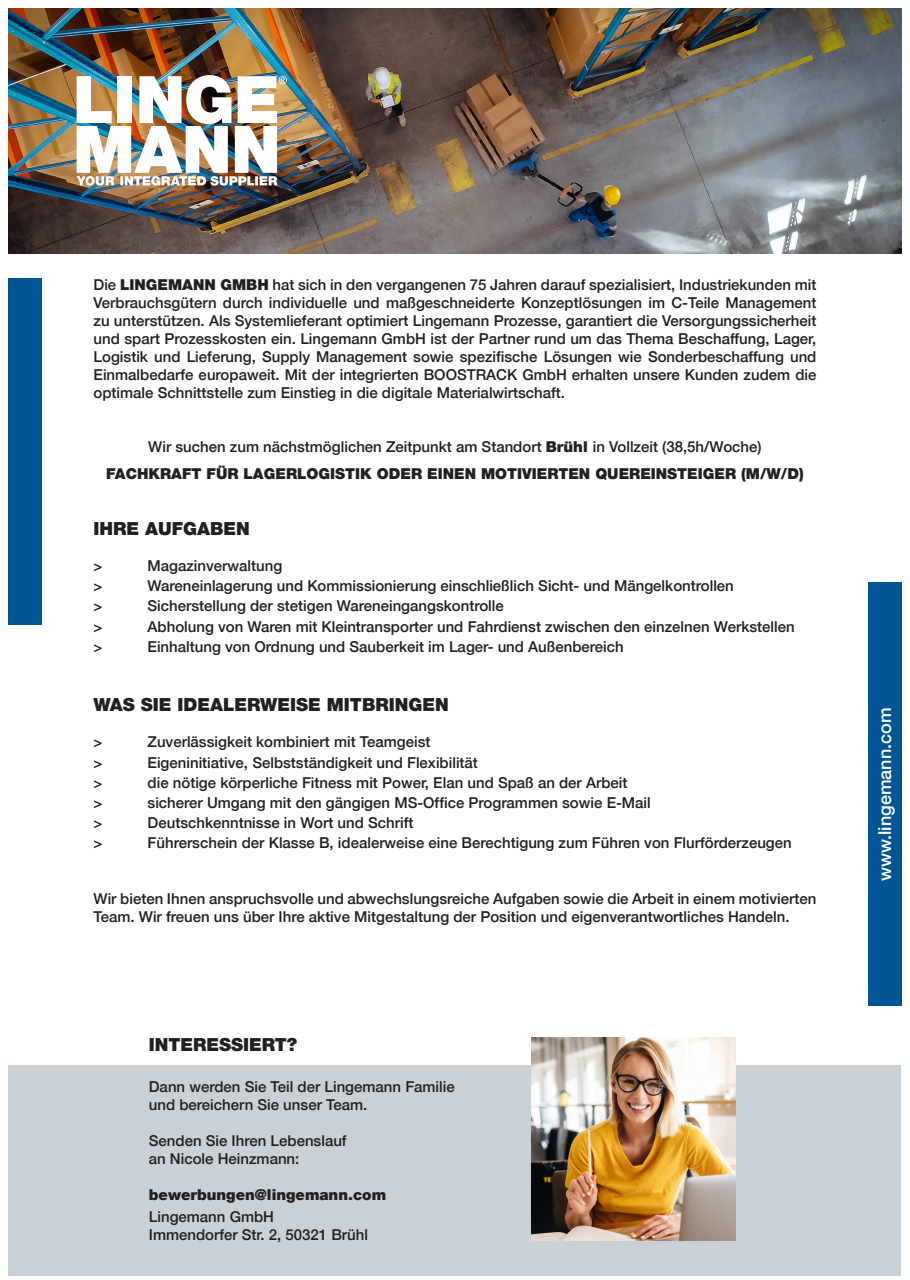
<style>
.page{position:relative;width:910px;height:1280px;background:#fff}
.page>*{position:absolute;margin:0;border:0;box-sizing:border-box;transform-origin:0 0}
.t1{font:900 18px "Helvetica Neue LT";color:#231f20}
.t2{font:500 18px "Helvetica Neue LT";color:#fff}
.t3{font:500 15px/18px "Helvetica Neue LT";color:#231f20}
.t4{font:900 15px "Helvetica Neue LT";color:#231f20}
.s1{font-weight:900}
</style>
<div class="page">
<div style="left:9px;top:1065px;width:892px;height:211px;background:#c9d1d7"></div>
<img style="left:9px;top:9px;width:892px;height:244px">
<img style="left:77px;top:75px;width:210px;height:111px">
<div style="left:868px;top:583px;width:33px;height:423px;background:#005594"></div>
<div style="left:9px;top:279px;width:33px;height:346px;background:#005594"></div>
<img style="left:531px;top:1037px;width:205px;height:203px">
<p class="t3" style="left:94px;top:276px;width:724px;text-align:justify">Die <span class="s1">LINGEMANN GMBH</span> hat sich in den vergangenen 75 Jahren darauf spezialisiert, Industriekunden mit Verbrauchsgütern durch individuelle und maßgeschneiderte Konzeptlösungen im C-Teile Management zu unterstützen. Als Systemlieferant optimiert Lingemann Prozesse, garantiert die Versorgungssicherheit und spart Prozesskosten ein. Lingemann GmbH ist der Partner rund um das Thema Beschaffung, Lager, Logistik und Lieferung, Supply Management sowie spezifische Lösungen wie Sonderbeschaffung und Einmalbedarfe europaweit. Mit der integrierten BOOSTRACK GmbH erhalten unsere Kunden zudem die optimale Schnittstelle zum Einstieg in die digitale Materialwirtschaft.</p>
<p class="t3" style="left:148px;top:438px;width:615px">Wir suchen zum nächstmöglichen Zeitpunkt am Standort <span class="s1">Brühl</span> in Vollzeit (38,5h/Woche)</p>
<p class="t4" style="left:106px;top:464px;width:699px">FACHKRAFT FÜR LAGERLOGISTIK ODER EINEN MOTIVIERTEN QUEREINSTEIGER (M/W/D)</p>
<p class="t1" style="left:94px;top:518px;width:158px">IHRE AUFGABEN</p>
<p class="t3" style="left:94px;top:557px;width:10px">&gt;</p>
<p class="t3" style="left:148px;top:557px;width:136px">Magazinverwaltung</p>
<p class="t3" style="left:94px;top:577px;width:10px">&gt;</p>
<p class="t3" style="left:148px;top:577px;width:588px">Wareneinlagerung und Kommissionierung einschließlich Sicht- und Mängelkontrollen</p>
<p class="t3" style="left:94px;top:597px;width:10px">&gt;</p>
<p class="t3" style="left:148px;top:597px;width:358px">Sicherstellung der stetigen Wareneingangskontrolle</p>
<p class="t3" style="left:94px;top:617px;width:10px">&gt;</p>
<p class="t3" style="left:148px;top:617px;width:649px">Abholung von Waren mit Kleintransporter und Fahrdienst zwischen den einzelnen Werkstellen</p>
<p class="t3" style="left:94px;top:637px;width:10px">&gt;</p>
<p class="t3" style="left:148px;top:637px;width:478px">Einhaltung von Ordnung und Sauberkeit im Lager- und Außenbereich</p>
<p class="t1" style="left:94px;top:694px;width:357px">WAS SIE IDEALERWEISE MITBRINGEN</p>
<p class="t3" style="left:94px;top:733px;width:10px">&gt;</p>
<p class="t3" style="left:148px;top:733px;width:284px">Zuverlässigkeit kombiniert mit Teamgeist</p>
<p class="t3" style="left:94px;top:753px;width:10px">&gt;</p>
<p class="t3" style="left:148px;top:753px;width:332px">Eigeninitiative, Selbstständigkeit und Flexibilität</p>
<p class="t3" style="left:94px;top:773px;width:10px">&gt;</p>
<p class="t3" style="left:148px;top:773px;width:481px">die nötige körperliche Fitness mit Power, Elan und Spaß an der Arbeit</p>
<p class="t3" style="left:94px;top:793px;width:10px">&gt;</p>
<p class="t3" style="left:148px;top:793px;width:505px">sicherer Umgang mit den gängigen MS-Office Programmen sowie E-Mail</p>
<p class="t3" style="left:94px;top:813px;width:10px">&gt;</p>
<p class="t3" style="left:148px;top:813px;width:267px">Deutschkenntnisse in Wort und Schrift</p>
<p class="t3" style="left:94px;top:834px;width:10px">&gt;</p>
<p class="t3" style="left:148px;top:834px;width:646px">Führerschein der Klasse B, idealerweise eine Berechtigung zum Führen von Flurförderzeugen</p>
<p class="t3" style="left:94px;top:890px;width:724px">Wir bieten Ihnen anspruchsvolle und abwechslungsreiche Aufgaben sowie die Arbeit in einem motivierten<br>Team. Wir freuen uns über Ihre aktive Mitgestaltung der Position und eigenverantwortliches Handeln.</p>
<p class="t1" style="left:149px;top:1034px;width:150px">INTERESSIERT?</p>
<p class="t3" style="left:149px;top:1077px;width:307px">Dann werden Sie Teil der Lingemann Familie und bereichern Sie unser Team.</p>
<p class="t3" style="left:149px;top:1131px;width:199px">Senden Sie Ihren Lebenslauf</p>
<p class="t3" style="left:149px;top:1149px;width:152px">an Nicole Heinzmann:</p>
<p class="t4" style="left:149px;top:1186px;width:239px">bewerbungen@lingemann.com</p>
<p class="t3" style="left:149px;top:1208px;width:127px">Lingemann GmbH</p>
<p class="t3" style="left:149px;top:1226px;width:221px">Immendorfer Str. 2, 50321 Brühl</p>
<p class="t2" style="left:874px;top:881px;width:175px;rotate:-90deg">www.lingemann.com</p>
</div>
